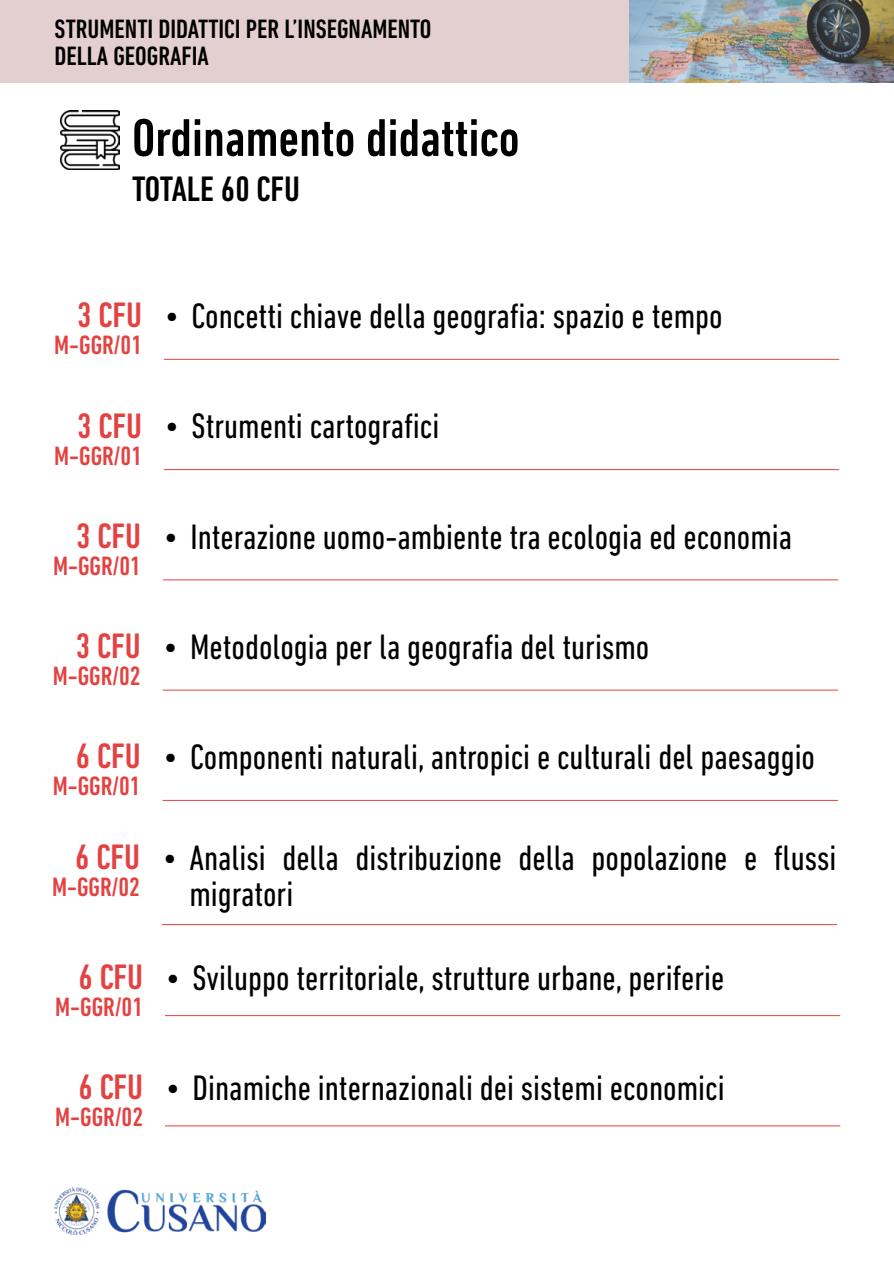
<style>
.page{position:relative;width:894px;height:1264px;background:#fff}
.page>*{position:absolute;margin:0;border:0;box-sizing:border-box;transform-origin:0 0}
.t1{font:500 condensed 54px "DIN Next LT Pro";color:#000}
.t2{font:condensed 36px/36px "DIN Next LT Pro";color:#000}
.t3{font:500 condensed 36px "DIN Next LT Pro";color:#e34242}
.t4{font:500 condensed 36px "DIN Next LT Pro";color:#000}
.t5{font:500 condensed 27px "DIN Next LT Pro";color:#e34242}
.t6{font:500 condensed 27px "DIN Next LT Pro";color:#000}
</style>
<div class="page">
<img style="left:54px;top:1187px;width:211px;height:47px">
<div style="left:0;top:0;width:893px;height:83px;background:#e3cfcf"></div>
<img style="left:60px;top:111px;width:59px;height:58px">
<hr style="left:164px;top:359px;width:675px;height:1px;background:#e34242">
<img style="left:630px;top:0;width:263px;height:83px">
<hr style="left:164px;top:469px;width:675px;height:1px;background:#e34242">
<hr style="left:163px;top:579px;width:675px;height:1px;background:#e34242">
<hr style="left:162px;top:689px;width:675px;height:1px;background:#e34242">
<hr style="left:162px;top:800px;width:675px;height:1px;background:#e34242">
<hr style="left:162px;top:924px;width:675px;height:1px;background:#e34242">
<hr style="left:165px;top:1015px;width:675px;height:1px;background:#e34242">
<hr style="left:165px;top:1125px;width:675px;height:1px;background:#e34242">
<p class="t6" style="left:54px;top:14px;width:378px">STRUMENTI DIDATTICI PER L’INSEGNAMENTO</p>
<p class="t6" style="left:54px;top:41px;width:156px">DELLA GEOGRAFIA</p>
<p class="t1" style="left:132px;top:107px;width:389px">Ordinamento didattico</p>
<p class="t4" style="left:132px;top:168px;width:169px">TOTALE 60 CFU</p>
<p class="t3" style="left:77px;top:295px;width:66px">3 CFU</p>
<p class="t2" style="left:164px;top:298px;width:559px">• Concetti chiave della geografia: spazio e tempo</p>
<p class="t5" style="left:54px;top:330px;width:89px">M-GGR/01</p>
<p class="t3" style="left:77px;top:405px;width:66px">3 CFU</p>
<p class="t2" style="left:164px;top:408px;width:276px">• Strumenti cartografici</p>
<p class="t5" style="left:54px;top:440px;width:89px">M-GGR/01</p>
<p class="t3" style="left:76px;top:515px;width:66px">3 CFU</p>
<p class="t2" style="left:163px;top:518px;width:630px">• Interazione uomo-ambiente tra ecologia ed economia</p>
<p class="t5" style="left:53px;top:550px;width:89px">M-GGR/01</p>
<p class="t3" style="left:76px;top:625px;width:66px">3 CFU</p>
<p class="t2" style="left:163px;top:628px;width:487px">• Metodologia per la geografia del turismo</p>
<p class="t5" style="left:53px;top:660px;width:89px">M-GGR/02</p>
<p class="t3" style="left:76px;top:735px;width:66px">6 CFU</p>
<p class="t2" style="left:163px;top:738px;width:653px">• Componenti naturali, antropici e culturali del paesaggio</p>
<p class="t5" style="left:53px;top:771px;width:89px">M-GGR/01</p>
<p class="t3" style="left:75px;top:836px;width:66px">6 CFU</p>
<p class="t5" style="left:52px;top:871px;width:89px">M-GGR/02</p>
<p class="t2" style="left:189px;top:839px;width:648px;text-indent:-27px">• Analisi della distribuzione della popolazione e flussi migratori</p>
<p class="t3" style="left:78px;top:956px;width:66px">6 CFU</p>
<p class="t2" style="left:165px;top:959px;width:560px">• Sviluppo territoriale, strutture urbane, periferie</p>
<p class="t5" style="left:55px;top:991px;width:89px">M-GGR/01</p>
<p class="t3" style="left:78px;top:1066px;width:66px">6 CFU</p>
<p class="t2" style="left:165px;top:1069px;width:560px">• Dinamiche internazionali dei sistemi economici</p>
<p class="t5" style="left:55px;top:1101px;width:89px">M-GGR/02</p>
</div>
